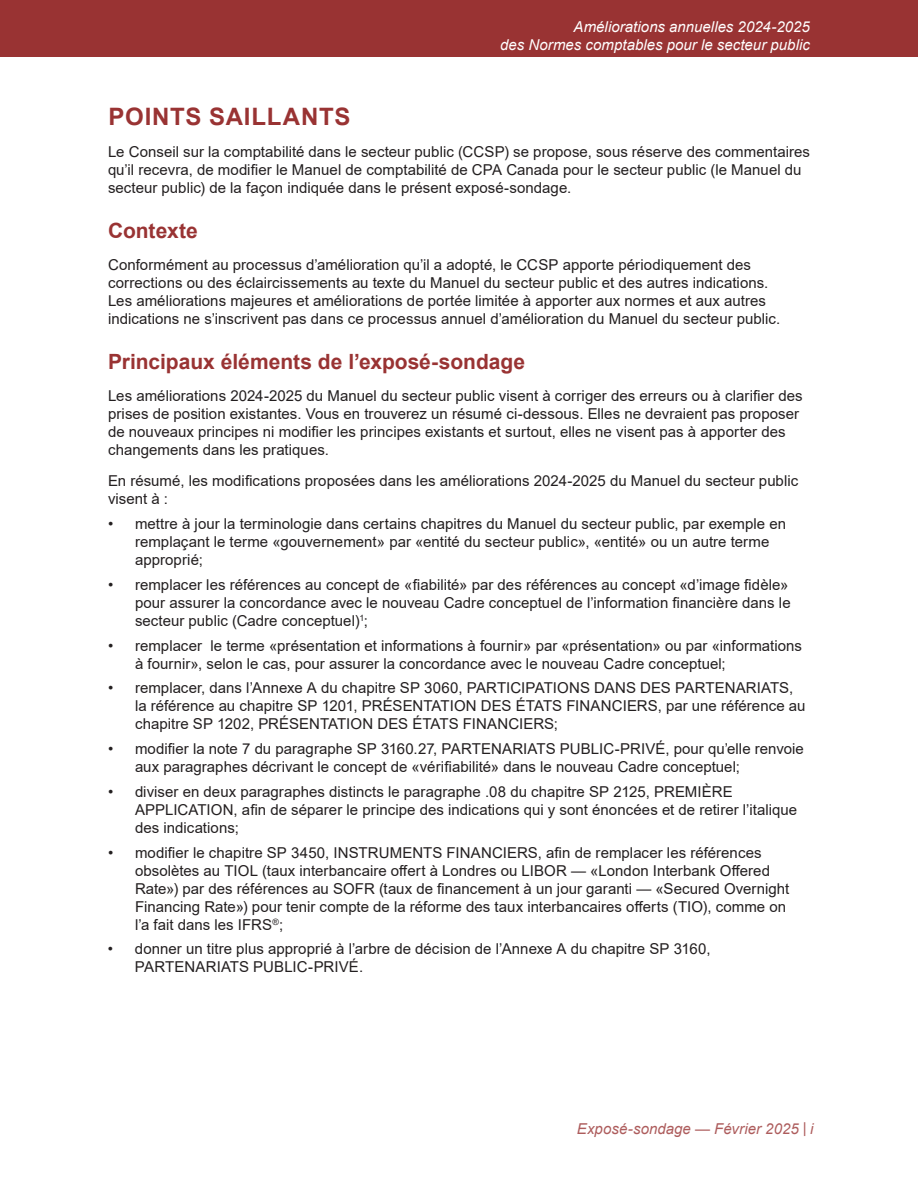
<style>
.page{position:relative;width:918px;height:1188px;background:#fff}
.page>*{position:absolute;margin:0;border:0;box-sizing:border-box;transform-origin:0 0}
.t1{font:700 24px "Arial";letter-spacing:.03em;color:#933}
.t2{font:700 21px "Arial";color:#933}
.t3{font:15px/18px "Arial";letter-spacing:.005em;color:#231f20}
.t4{font:italic 15px/18px "Arial";letter-spacing:.005em;color:#fff;text-align:right}
.t5{font:italic 15px "Arial";letter-spacing:.005em;color:#ad5c5c}
</style>
<div class="page">
<div style="left:0;top:0;width:918px;height:57px;background:#933"></div>
<p class="t4" style="left:500px;top:17px;width:311px">Améliorations annuelles 2024-2025<br>des Normes comptables pour le secteur public</p>
<h2 class="t1" style="left:108px;top:100px;width:244px">POINTS SAILLANTS</h2>
<p class="t3" style="left:108px;top:143px;width:704px">Le Conseil sur la comptabilité dans le secteur public (CCSP) se propose, sous réserve des commentaires qu’il recevra, de modifier le Manuel de comptabilité de CPA Canada pour le secteur public (le Manuel du secteur public) de la façon indiquée dans le présent exposé-sondage.</p>
<h3 class="t2" style="left:108px;top:216px;width:91px">Contexte</h3>
<p class="t3" style="left:108px;top:256px;width:674px">Conformément au processus d’amélioration qu’il a adopté, le CCSP apporte périodiquement des corrections ou des éclaircissements au texte du Manuel du secteur public et des autres indications.<br>Les améliorations majeures et améliorations de portée limitée à apporter aux normes et aux autres indications ne s’inscrivent pas dans ce processus annuel d’amélioration du Manuel du secteur public.</p>
<h3 class="t2" style="left:108px;top:347px;width:419px">Principaux éléments de l’exposé-sondage</h3>
<p class="t3" style="left:108px;top:387px;width:696px">Les améliorations 2024-2025 du Manuel du secteur public visent à corriger des erreurs ou à clarifier des prises de position existantes. Vous en trouverez un résumé ci-dessous. Elles ne devraient pas proposer de nouveaux principes ni modifier les principes existants et surtout, elles ne visent pas à apporter des changements dans les pratiques.</p>
<p class="t3" style="left:108px;top:472px;width:692px">En résumé, les modifications proposées dans les améliorations 2024-2025 du Manuel du secteur public visent à :</p>
<p class="t3" style="left:135px;top:515px;width:653px;text-indent:-27px">• mettre à jour la terminologie dans certains chapitres du Manuel du secteur public, par exemple en remplaçant le terme «gouvernement» par «entité du secteur public», «entité» ou un autre terme approprié;</p>
<p class="t3" style="left:135px;top:576px;width:657px;text-indent:-27px">• remplacer les références au concept de «fiabilité» par des références au concept «d’image fidèle» pour assurer la concordance avec le nouveau Cadre conceptuel de l’information financière dans le secteur public (Cadre conceptuel)<sup>1</sup>;</p>
<p class="t3" style="left:135px;top:636px;width:669px;text-indent:-27px">• remplacer le terme «présentation et informations à fournir» par «présentation» ou par «informations à fournir», selon le cas, pour assurer la concordance avec le nouveau Cadre conceptuel;</p>
<p class="t3" style="left:135px;top:679px;width:672px;text-indent:-27px">• remplacer, dans l’Annexe A du chapitre SP 3060, PARTICIPATIONS DANS DES PARTENARIATS, la référence au chapitre SP 1201, PRÉSENTATION DES ÉTATS FINANCIERS, par une référence au chapitre SP 1202, PRÉSENTATION DES ÉTATS FINANCIERS;</p>
<p class="t3" style="left:135px;top:740px;width:670px;text-indent:-27px">• modifier la note 7 du paragraphe SP 3160.27, PARTENARIATS PUBLIC-PRIVÉ, pour qu’elle renvoie aux paragraphes décrivant le concept de «vérifiabilité» dans le nouveau Cadre conceptuel;</p>
<p class="t3" style="left:135px;top:783px;width:664px;text-indent:-27px">• diviser en deux paragraphes distincts le paragraphe .08 du chapitre SP 2125, PREMIÈRE<br>APPLICATION, afin de séparer le principe des indications qui y sont énoncées et de retirer l’italique des indications;</p>
<p class="t3" style="left:135px;top:843px;width:656px;text-indent:-27px">• modifier le chapitre SP 3450, INSTRUMENTS FINANCIERS, afin de remplacer les références obsolètes au TIOL (taux interbancaire offert à Londres ou LIBOR — «London Interbank Offered Rate») par des références au SOFR (taux de financement à un jour garanti — «Secured Overnight Financing Rate») pour tenir compte de la réforme des taux interbancaires offerts (TIO), comme on l’a fait dans les IFRS<sup>®</sup>;</p>
<p class="t3" style="left:135px;top:940px;width:577px;text-indent:-27px">• donner un titre plus approprié à l’arbre de décision de l’Annexe A du chapitre SP 3160,<br>PARTENARIATS PUBLIC-PRIVÉ.</p>
<p class="t5" style="left:577px;top:1119px;width:238px">Exposé-sondage — Février 2025 | i</p>
</div>
